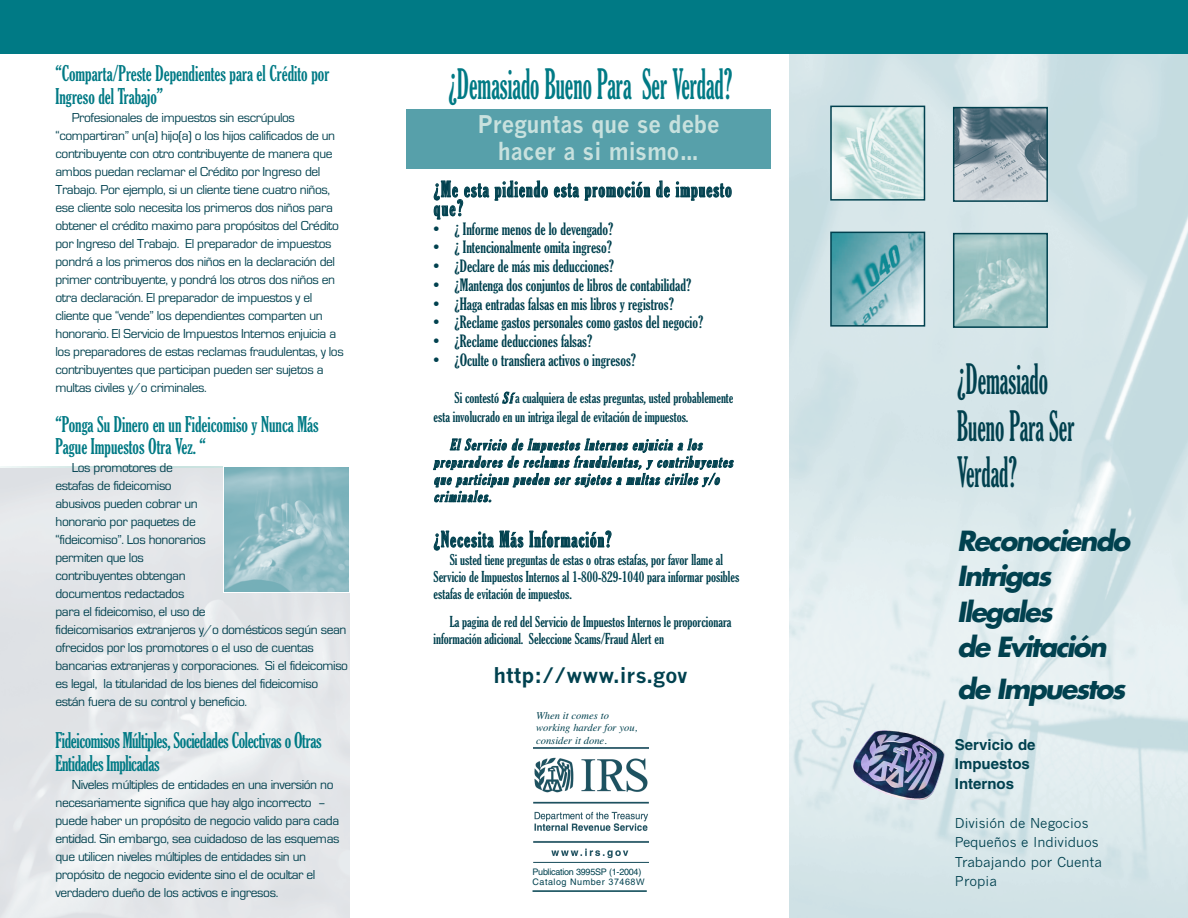
<style>
.page{position:relative;width:1188px;height:918px;background:#fff}
.page>*{position:absolute;margin:0;border:0;box-sizing:border-box;transform-origin:0 0}
.t1{font:extra-condensed 40.5px/46.5px "Gloucester";color:#01414f;scale:.67 1}
.t2{font:extra-condensed 40.5px "Gloucester";color:#007a85;scale:.67 1}
.t3{font:italic 700 27px/35.2px "Futura";letter-spacing:-.07em;color:#01414f}
.t4{font:700 24px/27px "News Gothic";color:#c8e1de;text-align:center;scale:.9 1}
.t5{font:extra-condensed 21px/22.5px "Gloucester";color:#007a85;scale:.9 1}
.t6{font:extra-condensed 21px/22.5px "Gloucester";letter-spacing:-.02em;color:#007a85;scale:.9 1}
.t7{font:extra-condensed 21px/18.8px "Gloucester";letter-spacing:.06em;color:#01414f;scale:.9 1}
.t8{font:700 21px "News Gothic";color:#01414f}
.t9{font:extra-condensed 16.5px "Gloucester";color:#01414f}
.t10{font:700 15px/19.5px "Helvetica";color:#01414f}
.t11{font:extra-condensed 14.7px/17.2px "Gloucester";color:#01414f}
.t12{font:italic extra-condensed 14.7px/17.2px "Gloucester";letter-spacing:.085em;color:#01414f}
.t13{font:13.5px/18px "Eurostile";letter-spacing:-.03em;color:#01414f}
.t14{font:13.5px/19.5px "News Gothic";color:#01414f}
.t15{font:italic 10.5px/12.6px "Times";color:#01414f}
.t16{font:9px/10.8px "Helvetica";letter-spacing:-.03em;color:#01414f}
.s1{font-style:italic}
.s2{font-family:"Arial"}
</style>
<div class="page">
<img style="left:790px;top:54px;width:398px;height:864px">
<img style="left:956px;top:110px;width:89px;height:89px">
<div style="left:953px;top:107px;width:95px;height:95px;border:2px solid #01414f"></div>
<img style="left:956px;top:236px;width:89px;height:89px">
<div style="left:953px;top:233px;width:95px;height:95px;border:2px solid #01414f"></div>
<img style="left:833px;top:109px;width:89px;height:89px">
<div style="left:830px;top:106px;width:95px;height:95px;border:2px solid #01414f"></div>
<img style="left:833px;top:235px;width:89px;height:89px">
<div style="left:830px;top:232px;width:95px;height:95px;border:2px solid #01414f"></div>
<div style="left:0;top:0;width:1188px;height:54px;background:#007a85"></div>
<div style="left:407px;top:110px;width:364px;height:59px;background:#57a0aa"></div>
<img style="left:224px;top:468px;width:124px;height:124px">
<img style="left:533px;top:747px;width:115px;height:115px">
<hr style="left:533px;top:890px;width:114px;height:2px;background:#01414f">
<img style="left:901px;top:731px;width:44px;height:29px">
<h3 class="t5" style="left:56px;top:64px;width:306px">“Comparta/Preste Dependientes para el Crédito por<br>Ingreso del Trabajo”</h3>
<p class="t13" style="left:56px;top:110px;width:290px;text-indent:16px">Profesionales de impuestos sin escrúpulos “compartiran” un(a) hijo(a) o los hijos calificados de un contribuyente con otro contribuyente de manera que ambos puedan reclamar el Crédito por Ingreso del Trabajo. Por ejemplo, si un cliente tiene cuatro niños, ese cliente solo necesita los primeros dos niños para obtener el crédito maximo para propósitos del Crédito por Ingreso del Trabajo. El preparador de impuestos pondrá a los primeros dos niños en la declaración del primer contribuyente, y pondrá los otros dos niños en otra declaración. El preparador de impuestos y el cliente que “vende” los dependientes comparten un honorario. El Servicio de Impuestos Internos enjuicia a los preparadores de estas reclamas fraudulentas, y los contribuyentes que participan pueden ser sujetos a multas civiles y/o criminales.</p>
<h3 class="t5" style="left:56px;top:414px;width:294px">“Ponga Su Dinero en un Fideicomiso y Nunca Más<br>Pague Impuestos Otra Vez. “</h3>
<p class="t13" style="left:56px;top:460px;width:294px;text-indent:16px">Los promotores de<br>estafas de fideicomiso<br>abusivos pueden cobrar un<br>honorario por paquetes de<br>“fideicomiso”. Los honorarios<br>permiten que los<br>contribuyentes obtengan<br>documentos redactados<br>para el fideicomiso, el uso de<br>fideicomisarios extranjeros y/o domésticos según sean ofrecidos por los promotores o el uso de cuentas bancarias extranjeras y corporaciones. Si el fideicomiso es legal, la titularidad de los bienes del fideicomiso están fuera de su control y beneficio.</p>
<h3 class="t6" style="left:56px;top:731px;width:297px">Fideicomisos Múltiples, Sociedades Colectivas o Otras<br>Entidades Implicadas</h3>
<p class="t13" style="left:56px;top:777px;width:286px;text-indent:16px">Niveles múltiples de entidades en una inversión no necesariamente significa que hay algo incorrecto – puede haber un propósito de negocio valido para cada entidad. Sin embargo, sea cuidadoso de las esquemas que utilicen niveles múltiples de entidades sin un propósito de negocio evidente sino el de ocultar el verdadero dueño de los activos e ingresos.</p>
<h1 class="t2" style="left:449px;top:69px;width:425px">¿Demasiado Bueno Para Ser Verdad?</h1>
<h3 class="t4" style="left:478px;top:113px;width:270px">Preguntas que se debe hacer a si mismo…</h3>
<h3 class="t7" style="left:434px;top:181px;width:332px">¿Me esta pidiendo esta promoción de impuesto que?</h3>
<p class="t9" style="left:434px;top:222px;width:182px">• ¿ Informe menos de lo devengado?</p>
<p class="t9" style="left:434px;top:241px;width:180px">• ¿ Intencionalmente omita ingreso?</p>
<p class="t9" style="left:434px;top:260px;width:182px">• ¿Declare de más mis deducciones?</p>
<p class="t9" style="left:434px;top:278px;width:259px">• ¿Mantenga dos conjuntos de libros de contabilidad?</p>
<p class="t9" style="left:434px;top:297px;width:242px">• ¿Haga entradas falsas en mis libros y registros?</p>
<p class="t9" style="left:434px;top:316px;width:271px">• ¿Reclame gastos personales como gastos del negocio?</p>
<p class="t9" style="left:433px;top:335px;width:160px">• ¿Reclame deducciones falsas?</p>
<p class="t9" style="left:433px;top:353px;width:204px">• ¿Oculte o transfiera activos o ingresos?</p>
<p class="t11" style="left:433px;top:390px;width:301px;line-height:18.8px;text-indent:21px">Si contestó <span class="s1">Sí</span> a cualquiera de estas preguntas, usted probablemente esta involucrado en un intriga ilegal de evitación de impuestos.</p>
<p class="t12" style="left:434px;top:437px;width:303px;text-indent:16px">El Servicio de Impuestos Internos enjuicia a los preparadores de reclamas fraudulentas, y contribuyentes que participan pueden ser sujetos a multas civiles y/o criminales.</p>
<h3 class="t7" style="left:434px;top:531px;width:199px">¿Necesita Más Información?</h3>
<p class="t11" style="left:433px;top:551px;width:307px;text-indent:16px">Si usted tiene preguntas de estas o otras estafas, por favor llame al<br>Servicio de Impuestos Internos al 1-800-829-1040 para informar posibles estafas de evitación de impuestos.</p>
<p class="t11" style="left:433px;top:614px;width:300px;text-indent:16px">La pagina de red del Servicio de Impuestos Internos le proporcionara información adicional. Seleccione Scams/Fraud Alert en</p>
<h3 class="t8" style="left:494px;top:667px;width:195px">http://www.irs.gov</h3>
<p class="t15" style="left:536px;top:710px;width:103px">When it comes to working harder for you, consider it done.</p>
<p class="t16" style="left:533px;top:867px;width:114px">Publication 3995SP (1-2004)<br>Catalog Number <span class="s2">37468W</span></p>
<h1 class="t1" style="left:957px;top:359px;width:177px">¿Demasiado<br>Bueno Para Ser<br>Verdad?</h1>
<h2 class="t3" style="left:957px;top:526px;width:174px">Reconociendo<br>Intrigas<br>Ilegales<br>de Evitación</h2>
<h2 class="t3" style="left:957px;top:674px;width:170px">de Impuestos</h2>
<p class="t10" style="left:955px;top:736px;width:82px">Servicio de<br>Impuestos<br>Internos</p>
<p class="t14" style="left:955px;top:814px;width:149px">División de Negocios<br>Pequeños e Individuos<br>Trabajando por Cuenta<br>Propia</p>
</div>
